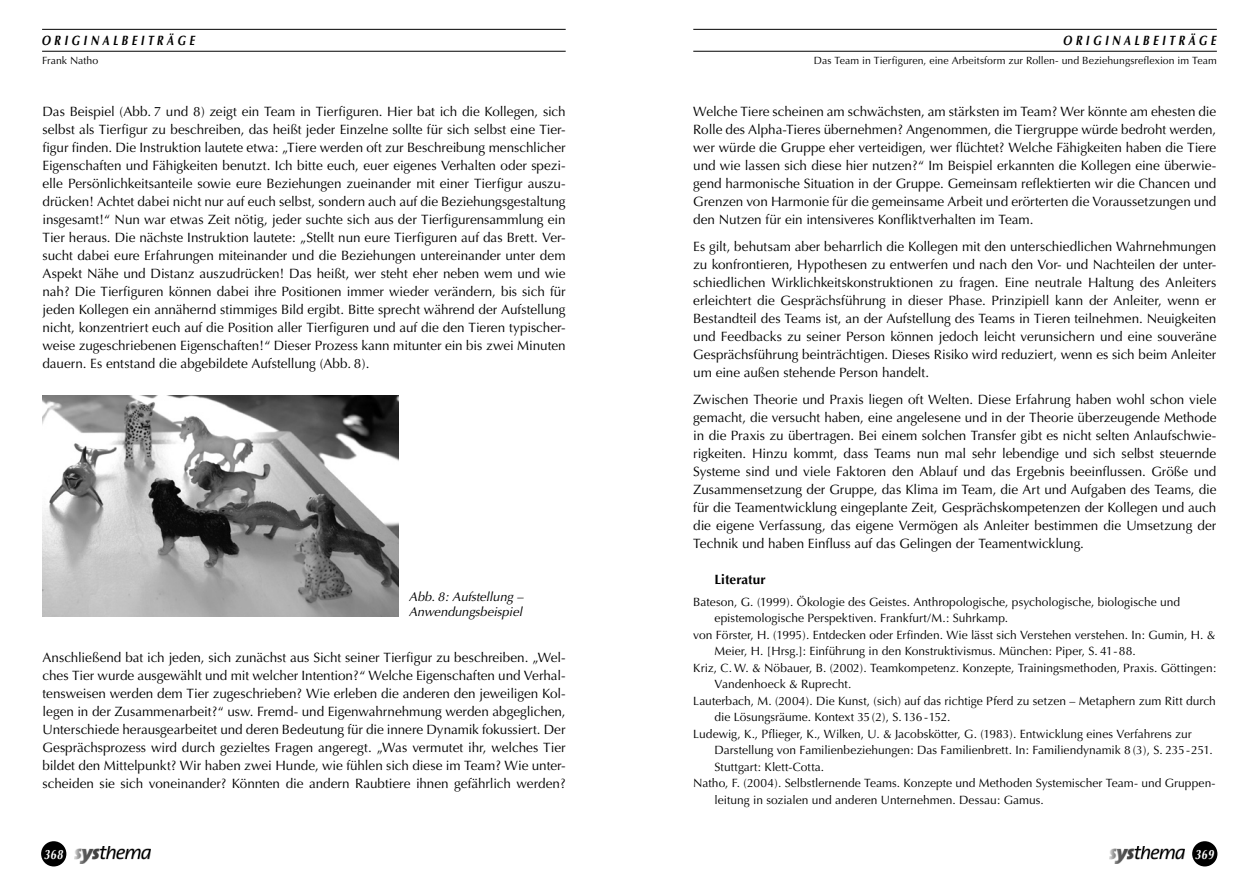
<style>
.page{position:relative;width:1259px;height:893px;background:#fff}
.page>*{position:absolute;margin:0;border:0;box-sizing:border-box;transform-origin:0 0}
.t1{font:13.5px/18px "Optima";color:#000;text-align:justify}
.t2{font:italic 700 13.5px "Optima";letter-spacing:.33em;color:#000;scale:.8 1}
.t3{font:700 13.5px "Optima";color:#000}
.t4{font:italic 700 13.5px "Optima";letter-spacing:.05em;color:#fff;scale:.8 1}
.t5{font:italic 12.75px/15.8px "Optima";color:#000}
.t6{font:12px "Optima";color:#000}
.t7{font:10.5px "Optima";letter-spacing:.005em;color:#000}
</style>
<div class="page">
<hr style="left:42px;top:29px;width:524px;height:1px;background:#000">
<hr style="left:42px;top:51px;width:524px;height:1px;background:#000">
<img style="left:74px;top:846px;width:76px;height:18px">
<div style="left:41px;top:841px;width:25px;height:25px;background:#000;border-radius:50%"></div>
<hr style="left:693px;top:29px;width:523px;height:1px;background:#000">
<hr style="left:693px;top:51px;width:523px;height:1px;background:#000">
<img style="left:1109px;top:846px;width:76px;height:18px">
<div style="left:1192px;top:841px;width:25px;height:25px;background:#000;border-radius:50%"></div>
<img style="left:43px;top:395px;width:355px;height:222px">
<p class="t2" style="left:41px;top:32px;width:193px">ORIGINALBEITRÄGE</p>
<p class="t2" style="left:1062px;top:32px;width:193px">ORIGINALBEITRÄGE</p>
<p class="t7" style="left:42px;top:54px;width:58px">Frank Natho</p>
<p class="t7" style="left:814px;top:54px;width:404px">Das Team in Tierfiguren, eine Arbeitsform zur Rollen- und Beziehungsreflexion im Team</p>
<p class="t1" style="left:43px;top:103px;width:525px">Das Beispiel (Abb. 7 und 8) zeigt ein Team in Tierfiguren. Hier bat ich die Kollegen, sich selbst als Tierfigur zu beschreiben, das heißt jeder Einzelne sollte für sich selbst eine Tier&shy;figur finden. Die Instruktion lautete etwa: „Tiere werden oft zur Beschreibung menschlicher Eigenschaften und Fähigkeiten benutzt. Ich bitte euch, euer eigenes Verhalten oder spezi&shy;elle Persönlichkeitsanteile sowie eure Beziehungen zueinander mit einer Tierfigur auszu&shy;drücken! Achtet dabei nicht nur auf euch selbst, sondern auch auf die Beziehungsgestaltung insgesamt!“ Nun war etwas Zeit nötig, jeder suchte sich aus der Tierfigurensammlung ein Tier heraus. Die nächste Instruktion lautete: „Stellt nun eure Tierfiguren auf das Brett. Ver&shy;sucht dabei eure Erfahrungen miteinander und die Beziehungen untereinander unter dem Aspekt Nähe und Distanz auszudrücken! Das heißt, wer steht eher neben wem und wie nah? Die Tierfiguren können dabei ihre Positionen immer wieder verändern, bis sich für jeden Kollegen ein annähernd stimmiges Bild ergibt. Bitte sprecht während der Aufstellung nicht, konzentriert euch auf die Position aller Tierfiguren und auf die den Tieren typischer&shy;weise zugeschriebenen Eigenschaften!“ Dieser Prozess kann mitunter ein bis zwei Minuten dauern. Es entstand die abgebildete Aufstellung (Abb. 8).</p>
<p class="t5" style="left:409px;top:588px;width:116px">Abb. 8: Aufstellung –<br>Anwendungsbeispiel</p>
<p class="t1" style="left:43px;top:648px;width:525px">Anschließend bat ich jeden, sich zunächst aus Sicht seiner Tierfigur zu beschreiben. „Wel&shy;ches Tier wurde ausgewählt und mit welcher Intention?“ Welche Eigenschaften und Verhal&shy;tensweisen werden dem Tier zugeschrieben? Wie erleben die anderen den jeweiligen Kol&shy;legen in der Zusammenarbeit?“ usw. Fremd- und Eigenwahrnehmung werden abgeglichen, Unterschiede herausgearbeitet und deren Bedeutung für die innere Dynamik fokussiert. Der Gesprächsprozess wird durch gezieltes Fragen angeregt. „Was vermutet ihr, welches Tier bildet den Mittelpunkt? Wir haben zwei Hunde, wie fühlen sich diese im Team? Wie unter&shy;scheiden sie sich voneinander? Könnten die andern Raubtiere ihnen gefährlich werden?</p>
<p class="t1" style="left:693px;top:103px;width:524px">Welche Tiere scheinen am schwächsten, am stärksten im Team? Wer könnte am ehesten die Rolle des Alpha-Tieres übernehmen? Angenommen, die Tiergruppe würde bedroht werden, wer würde die Gruppe eher verteidigen, wer flüchtet? Welche Fähigkeiten haben die Tiere und wie lassen sich diese hier nutzen?“ Im Beispiel erkannten die Kollegen eine überwie&shy;gend harmonische Situation in der Gruppe. Gemeinsam reflektierten wir die Chancen und Grenzen von Harmonie für die gemeinsame Arbeit und erörterten die Voraussetzungen und den Nutzen für ein intensiveres Konfliktverhalten im Team.</p>
<p class="t1" style="left:693px;top:238px;width:525px">Es gilt, behutsam aber beharrlich die Kollegen mit den unterschiedlichen Wahrnehmungen zu konfrontieren, Hypothesen zu entwerfen und nach den Vor- und Nachteilen der unter&shy;schiedlichen Wirklichkeitskonstruktionen zu fragen. Eine neutrale Haltung des Anleiters erleichtert die Gesprächsführung in dieser Phase. Prinzipiell kann der Anleiter, wenn er Bestandteil des Teams ist, an der Aufstellung des Teams in Tieren teilnehmen. Neuigkeiten und Feedbacks zu seiner Person können jedoch leicht verunsichern und eine souveräne Gesprächsführung beinträchtigen. Dieses Risiko wird reduziert, wenn es sich beim Anleiter um eine außen stehende Person handelt.</p>
<p class="t1" style="left:693px;top:391px;width:525px">Zwischen Theorie und Praxis liegen oft Welten. Diese Erfahrung haben wohl schon viele gemacht, die versucht haben, eine angelesene und in der Theorie überzeugende Methode in die Praxis zu übertragen. Bei einem solchen Transfer gibt es nicht selten Anlaufschwie&shy;rigkeiten. Hinzu kommt, dass Teams nun mal sehr lebendige und sich selbst steuernde Systeme sind und viele Faktoren den Ablauf und das Ergebnis beeinflussen. Größe und Zusammensetzung der Gruppe, das Klima im Team, die Art und Aufgaben des Teams, die für die Teamentwicklung eingeplante Zeit, Gesprächskompetenzen der Kollegen und auch die eigene Verfassung, das eigene Vermögen als Anleiter bestimmen die Umsetzung der Technik und haben Einfluss auf das Gelingen der Teamentwicklung.</p>
<p class="t3" style="left:714px;top:572px;width:53px">Literatur</p>
<p class="t6" style="left:693px;top:595px;width:488px">Bateson, G. (1999). Ökologie des Geistes. Anthropologische, psychologische, biologische und</p>
<p class="t6" style="left:714px;top:611px;width:295px">epistemologische Perspektiven. Frankfurt/M.: Suhrkamp.</p>
<p class="t6" style="left:693px;top:628px;width:524px">von Förster, H. (1995). Entdecken oder Erfinden. Wie lässt sich Verstehen verstehen. In: Gumin, H. &amp;</p>
<p class="t6" style="left:714px;top:644px;width:423px">Meier, H. [Hrsg.]: Einführung in den Konstruktivismus. München: Piper, S. 41-88.</p>
<p class="t6" style="left:693px;top:661px;width:524px">Kriz, C. W. &amp; Nöbauer, B. (2002). Teamkompetenz. Konzepte, Trainingsmethoden, Praxis. Göttingen:</p>
<p class="t6" style="left:714px;top:677px;width:138px">Vandenhoeck &amp; Ruprecht.</p>
<p class="t6" style="left:693px;top:694px;width:524px">Lauterbach, M. (2004). Die Kunst, (sich) auf das richtige Pferd zu setzen – Metaphern zum Ritt durch</p>
<p class="t6" style="left:714px;top:710px;width:237px">die Lösungsräume. Kontext 35(2), S. 136 -152.</p>
<p class="t6" style="left:693px;top:727px;width:500px">Ludewig, K., Pflieger, K., Wilken, U. &amp; Jacobskötter, G. (1983). Entwicklung eines Verfahrens zur</p>
<p class="t6" style="left:714px;top:743px;width:500px">Darstellung von Familienbeziehungen: Das Familienbrett. In: Familiendynamik 8 (3), S. 235-251.</p>
<p class="t6" style="left:714px;top:760px;width:111px">Stuttgart: Klett-Cotta.</p>
<p class="t6" style="left:693px;top:776px;width:524px">Natho, F. (2004). Selbstlernende Teams. Konzepte und Methoden Systemischer Team- und Gruppen-</p>
<p class="t6" style="left:714px;top:793px;width:331px">leitung in sozialen und anderen Unternehmen. Dessau: Gamus.</p>
<p class="t4" style="left:44px;top:846px;width:25px">368</p>
<p class="t4" style="left:1194px;top:846px;width:25px">369</p>
</div>
